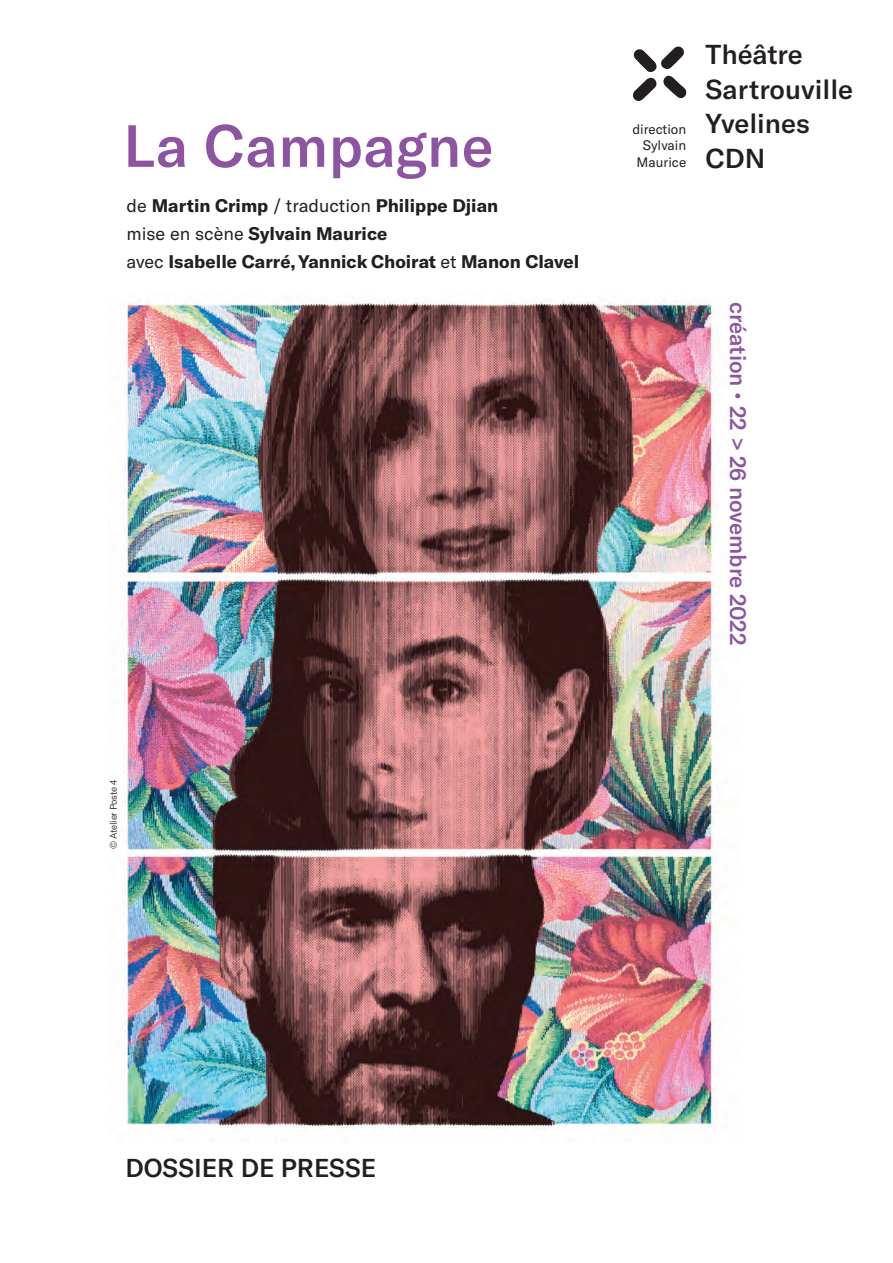
<style>
.page{position:relative;width:893px;height:1263px;background:#fff}
.page>*{position:absolute;margin:0;border:0;box-sizing:border-box;transform-origin:0 0}
.t1{font:500 58.5px "GT America";letter-spacing:.01em;color:#8e54a2}
.t2{font:500 27px/34.5px "GT America";color:#231f20}
.t3{font:500 25.5px "GT America";color:#231f20}
.t4{font:500 22.5px "GT America";color:#8e54a2}
.t5{font:700 18px/28px "GT America";color:#231f20}
.t6{font:13.5px/16.5px "GT America";color:#231f20;text-align:right}
.t7{font:300 9.45px "GT America";letter-spacing:-.025em;color:#231f20}
.s1{font-weight:400}
</style>
<div class="page">
<svg style="left:633px;top:46px;width:54px;height:55px"></svg>
<img style="left:122px;top:300px;width:595px;height:829px">
<h1 class="t1" style="left:123px;top:111px;width:372px">La Campagne</h1>
<p class="t5" style="left:126px;top:191px;width:454px"><span class="s1">de</span> Martin Crimp <span class="s1">/ traduction</span> Philippe Djian<br><span class="s1">mise en scène</span> Sylvain Maurice<br><span class="s1">avec</span> Isabelle Carré, Yannick Choirat <span class="s1">et</span> Manon Clavel</p>
<p class="t7" style="left:108px;top:849px;width:71px;rotate:-90deg">© Atelier Poste 4</p>
<p class="t6" style="left:632px;top:121px;width:55px">direction<br>Sylvain<br>Maurice</p>
<h2 class="t2" style="left:705px;top:37px;width:149px">Théâtre<br>Sartrouville<br>Yvelines<br>CDN</h2>
<p class="t4" style="left:752px;top:302px;width:345px;rotate:90deg">création • 22 &gt; 26 novembre 2022</p>
<h3 class="t3" style="left:125px;top:1152px;width:252px">doss ier de press e</h3>
</div>
